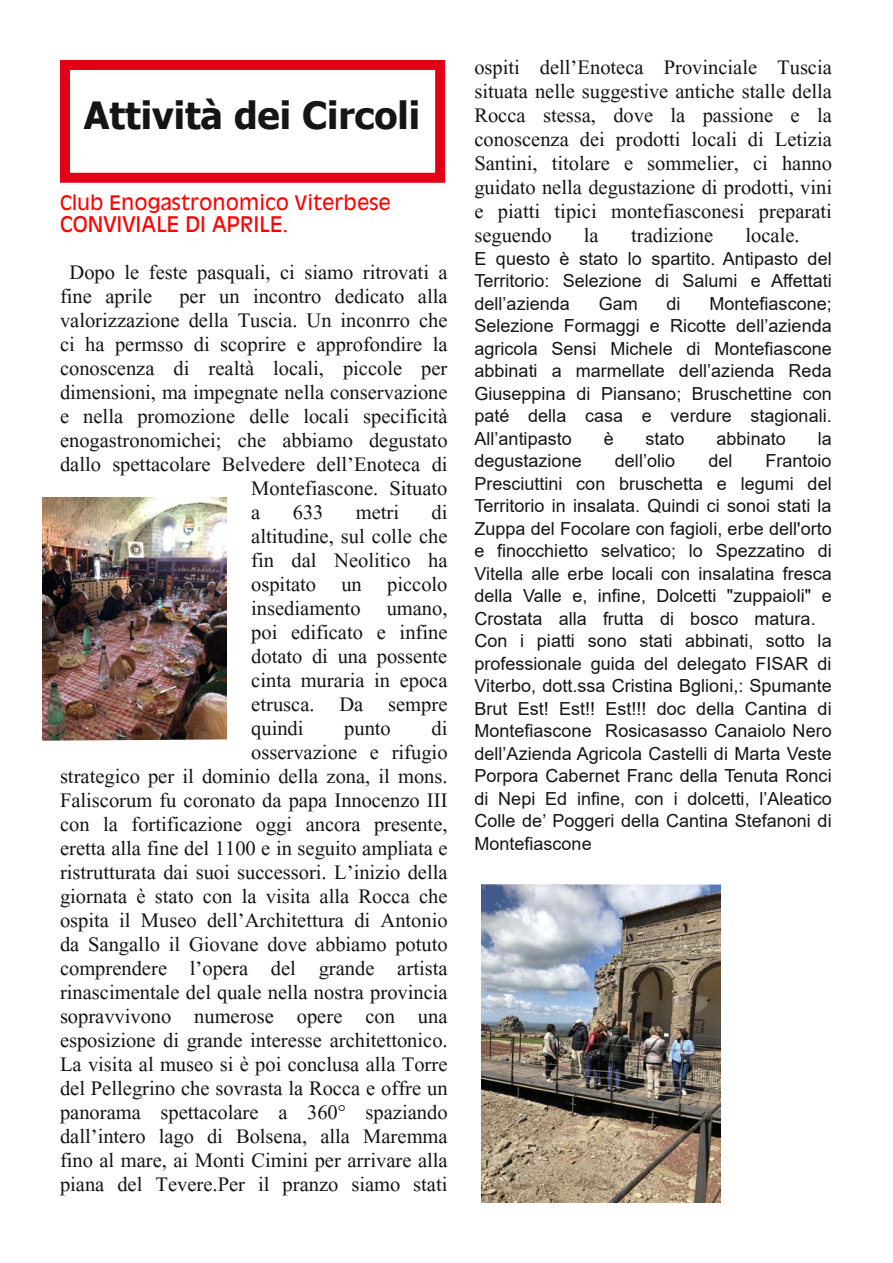
<style>
.page{position:relative;width:893px;height:1263px;background:#fff}
.page>*{position:absolute;margin:0;border:0;box-sizing:border-box;transform-origin:0 0}
.t1{font:700 37.5px "Tahoma";color:#161513}
.t2{font:25.5px/24px "Aparajita";color:#161513;text-align:justify}
.t3{font:21px "Antique Olive";color:#f00}
.t4{font:19.5px "Antique Olive";color:#f00}
.t5{font:18px/22.5px "Arial";color:#161513;text-align:justify}
.s1{font-size:19.5px}
</style>
<div class="page">
<div style="left:60px;top:60px;width:385px;height:123px;border:10px solid #e30016"></div>
<img style="left:43px;top:497px;width:183px;height:244px">
<img style="left:482px;top:884px;width:239px;height:319px">
<h1 class="t1" style="left:84px;top:92px;width:338px">Attività dei Circoli</h1>
<p class="t4" style="left:60px;top:191px;width:332px">Club Enogastronomico Viterbese</p>
<p class="t3" style="left:60px;top:212px;width:230px">CONVIVIALE DI APRILE<span class="s1">.</span></p>
<p class="t2" style="left:69px;top:262px;width:380px">Dopo le feste pasquali, ci siamo ritrovati a</p>
<p class="t2" style="left:60px;top:286px;width:389px">fine aprile per un incontro dedicato alla</p>
<p class="t2" style="left:60px;top:310px;width:389px">valorizzazione della Tuscia. Un inconrro che</p>
<p class="t2" style="left:60px;top:334px;width:389px">ci ha permsso di scoprire e approfondire la</p>
<p class="t2" style="left:60px;top:358px;width:389px">conoscenza di realtà locali, piccole per</p>
<p class="t2" style="left:60px;top:382px;width:389px">dimensioni, ma impegnate nella conservazione</p>
<p class="t2" style="left:60px;top:406px;width:389px">e nella promozione delle locali specificità</p>
<p class="t2" style="left:60px;top:430px;width:389px">enogastronomichei; che abbiamo degustato</p>
<p class="t2" style="left:60px;top:454px;width:389px">dallo spettacolare Belvedere dell’Enoteca di</p>
<p class="t2" style="left:251px;top:478px;width:198px">Montefiascone. Situato</p>
<p class="t2" style="left:251px;top:502px;width:11px">a</p>
<p class="t2" style="left:293px;top:502px;width:32px">633</p>
<p class="t2" style="left:356px;top:502px;width:45px">metri</p>
<p class="t2" style="left:251px;top:502px;width:198px;text-indent:180px">di altitudine, sul colle che fin dal Neolitico ha ospitato un piccolo insediamento umano, poi edificato e infine dotato di una possente cinta muraria in epoca etrusca. Da sempre quindi</p>
<p class="t2" style="left:60px;top:718px;width:389px;text-align:right">di<br>osservazione e rifugio<br>strategico per il dominio della zona, il mons.<br>Faliscorum fu coronato da papa Innocenzo III con la fortificazione oggi ancora presente, eretta alla fine del 1100 e in seguito ampliata e ristrutturata dai suoi successori. L’inizio della giornata è stato con la visita alla Rocca che ospita il Museo dell’Architettura di Antonio da Sangallo il Giovane dove abbiamo potuto comprendere l’opera del grande artista rinascimentale del quale nella nostra provincia sopravvivono numerose opere con una esposizione di grande interesse architettonico.<br>La visita al museo si è poi conclusa alla Torre del Pellegrino che sovrasta la Rocca e offre un panorama spettacolare a 360° spaziando dall’intero lago di Bolsena, alla Maremma fino al mare, ai Monti Cimini per arrivare alla piana del Tevere.Per il pranzo siamo stati</p>
<p class="t2" style="left:344px;top:718px;width:48px">punto</p>
<p class="t2" style="left:474px;top:58px;width:359px">ospiti dell’Enoteca Provinciale Tuscia situata nelle suggestive antiche stalle della Rocca stessa, dove la passione e la conoscenza dei prodotti locali di Letizia Santini, titolare e sommelier, ci hanno guidato nella degustazione di prodotti, vini e piatti tipici montefiasconesi preparati seguendo</p>
<p class="t2" style="left:584px;top:226px;width:16px">la</p>
<p class="t2" style="left:631px;top:226px;width:84px">tradizione</p>
<p class="t2" style="left:745px;top:226px;width:56px">locale.</p>
<p class="t5" style="left:474px;top:247px;width:359px">E questo è stato lo spartito. Antipasto del Territorio: Selezione di Salumi e Affettati dell’azienda</p>
<p class="t5" style="left:474px;top:292px;width:359px;text-indent:235px">Montefiascone; Selezione Formaggi e Ricotte dell’azienda agricola Sensi Michele di Montefiascone abbinati a marmellate dell’azienda Reda Giuseppina di Piansano; Bruschettine con paté della casa e verdure stagionali.<br>All’antipasto</p>
<p class="t5" style="left:599px;top:292px;width:40px">Gam</p>
<p class="t5" style="left:667px;top:292px;width:16px">di</p>
<p class="t5" style="left:604px;top:427px;width:12px">è</p>
<p class="t5" style="left:646px;top:427px;width:40px">stato</p>
<p class="t5" style="left:716px;top:427px;width:71px">abbinato</p>
<p class="t5" style="left:818px;top:427px;width:16px">la</p>
<p class="t5" style="left:474px;top:450px;width:109px">degustazione</p>
<p class="t5" style="left:615px;top:450px;width:62px">dell’olio</p>
<p class="t5" style="left:708px;top:450px;width:26px">del</p>
<p class="t5" style="left:474px;top:450px;width:359px;text-align:left;text-indent:291px">Frantoio Presciuttini con bruschetta e legumi del Territorio in insalata. Quindi ci sonoi stati la Zuppa del Focolare con fagioli, erbe dell'orto e finocchietto selvatico; lo Spezzatino di Vitella alle erbe locali con insalatina fresca della Valle e, infine, Dolcetti "zuppaioli" e Crostata alla frutta di bosco matura.<br>Con i piatti sono stati abbinati, sotto la professionale guida del delegato FISAR di Viterbo, dott.ssa Cristina Bglioni,: Spumante Brut Est! Est!! Est!!! doc della Cantina di Montefiascone Rosicasasso Canaiolo Nero dell’Azienda Agricola Castelli di Marta Veste Porpora Cabernet Franc della Tenuta Ronci di Nepi Ed infine, con i dolcetti, l’Aleatico Colle de’ Poggeri della Cantina Stefanoni di Montefiascone</p>
</div>
